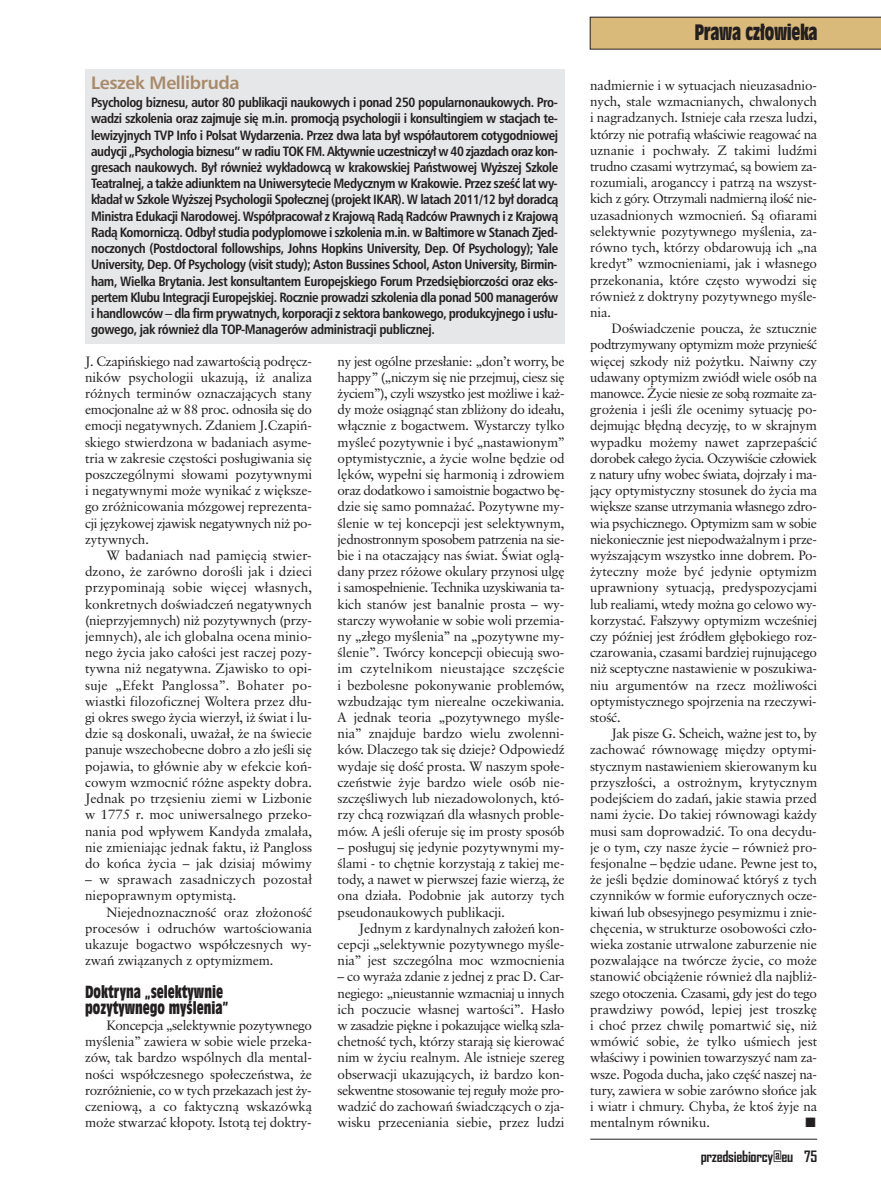
<style>
.page{position:relative;width:881px;height:1191px;background:#fff}
.page>*{position:absolute;margin:0;border:0;box-sizing:border-box;transform-origin:0 0}
.t1{font:21px "Incised 901 Bd Cn EU";letter-spacing:-.02em;color:#231f20}
.t2{font:18px "Humanist 777 TL Bold B";letter-spacing:-.02em;color:#a88a69}
.t3{font:16.5px/16.2px "Incised 901 Bd Cn EU";color:#231f20}
.t4{font:700 15px "Agency FB";letter-spacing:-.02em;color:#231f20}
.t5{font:13.5px/16.2px "Classical Garamond TL";letter-spacing:-.01em;color:#231f20;text-align:justify}
.t6{font:700 13.5px/16.2px "Humnst 777 Cn EU";letter-spacing:-.03em;color:#231f20;text-align:justify}
.t7{font:13.5px/16.2px "Classical Garamond TL";letter-spacing:.01em;color:#231f20}
.t8{font:13.5px "Zapf Dingbats ITC";color:#231f20}
</style>
<div class="page">
<hr style="left:590px;top:1139px;width:226px;height:1px;background:#231f20">
<div style="left:589px;top:17px;width:291px;height:32px;background:#daba7a"></div>
<div style="left:85px;top:70px;width:479px;height:274px;background:#e6e7e8"></div>
<h2 class="t2" style="left:91px;top:72px;width:150px">Leszek Mellibruda</h2>
<p class="t6" style="left:91px;top:96px;width:468px">Psycholog biznesu, autor 80 publikacji naukowych i ponad 250 popularnonaukowych. Pro&shy;wadzi szkolenia oraz zajmuje się m.in. promocją psychologii i konsultingiem w stacjach te&shy;lewizyjnych TVP Info i Polsat Wydarzenia. Przez dwa lata był współautorem cotygodniowej audycji „Psychologia biznesu” w radiu TOK FM. Aktywnie uczestniczył w 40 zjazdach oraz kon&shy;gresach naukowych. Był również wykładowcą w krakowskiej Państwowej Wyższej Szkole Teatralnej, a także adiunktem na Uniwersytecie Medycznym w Krakowie. Przez sześć lat wy&shy;kładał w Szkole Wyższej Psychologii Społecznej (projekt IKAR). W latach 2011/12 był doradcą Ministra Edukacji Narodowej. Współpracował z Krajową Radą Radców Prawnych i z Krajową Radą Komorniczą. Odbył studia podyplomowe i szkolenia m.in. w Baltimore w Stanach Zjed&shy;noczonych (Postdoctoral followships, Johns Hopkins University, Dep. Of Psychology); Yale University, Dep. Of Psychology (visit study); Aston Bussines School, Aston University, Birmin&shy;ham, Wielka Brytania. Jest konsultantem Europejskiego Forum Przedsiębiorczości oraz eks&shy;pertem Klubu Integracji Europejskiej. Rocznie prowadzi szkolenia dla ponad 500 managerów i handlowców – dla firm prywatnych, korporacji z sektora bankowego, produkcyjnego i usłu&shy;gowego, jak również dla TOP-Managerów administracji publicznej.</p>
<p class="t5" style="left:85px;top:354px;width:228px">J. Czapińskiego nad zawartością podręcz&shy;ników psychologii ukazują, iż analiza różnych terminów oznaczających stany emocjonalne aż w 88 proc. odnosiła się do emocji negatywnych. Zdaniem J.Czapiń&shy;skiego stwierdzona w badaniach asyme&shy;tria w zakresie częstości posługiwania się poszczególnymi słowami pozytywnymi i negatywnymi może wynikać z większe&shy;go zróżnicowania mózgowej reprezenta&shy;cji językowej zjawisk negatywnych niż po&shy;zytywnych.</p>
<p class="t5" style="left:85px;top:548px;width:228px;text-indent:21px">W badaniach nad pamięcią stwier&shy;dzono, że zarówno dorośli jak i dzieci przypominają sobie więcej własnych, konkretnych doświadczeń negatywnych (nieprzyjemnych) niż pozytywnych (przy&shy;jemnych), ale ich globalna ocena minio&shy;nego życia jako całości jest raczej pozy&shy;tywna niż negatywna. Zjawisko to opi&shy;suje „Efekt Panglossa”. Bohater po&shy;wiastki filozoficznej Woltera przez dłu&shy;gi okres swego życia wierzył, iż świat i lu&shy;dzie są doskonali, uważał, że na świecie panuje wszechobecne dobro a zło jeśli się pojawia, to głównie aby w efekcie koń&shy;cowym wzmocnić różne aspekty dobra.<br>Jednak po trzęsieniu ziemi w Lizbonie w 1775 r. moc uniwersalnego przeko&shy;nania pod wpływem Kandyda zmalała, nie zmieniając jednak faktu, iż Pangloss do końca życia – jak dzisiaj mówimy</p>
<p class="t7" style="left:85px;top:872px;width:228px">– w sprawach zasadniczych pozostał niepoprawnym optymistą.</p>
<p class="t5" style="left:85px;top:905px;width:228px;text-indent:21px">Niejednoznaczność oraz złożoność procesów i odruchów wartościowania ukazuje bogactwo współczesnych wy&shy;zwań związanych z optymizmem.</p>
<p class="t3" style="left:85px;top:984px;width:145px">Doktryna „selektywnie pozytywnego myślenia”</p>
<p class="t5" style="left:85px;top:1018px;width:228px;text-indent:21px">Koncepcja „selektywnie pozytywnego myślenia” zawiera w sobie wiele przeka&shy;zów, tak bardzo wspólnych dla mental&shy;ności współczesnego społeczeństwa, że rozróżnienie, co w tych przekazach jest ży&shy;czeniową, a co faktyczną wskazówką może stwarzać kłopoty. Istotą tej doktry-</p>
<p class="t5" style="left:337px;top:354px;width:228px">ny jest ogólne przesłanie: „don’t worry, be happy” („niczym się nie przejmuj, ciesz się życiem”), czyli wszystko jest możliwe i każ&shy;dy może osiągnąć stan zbliżony do ideału, włącznie z bogactwem. Wystarczy tylko myśleć pozytywnie i być „nastawionym” optymistycznie, a życie wolne będzie od lęków, wypełni się harmonią i zdrowiem oraz dodatkowo i samoistnie bogactwo bę&shy;dzie się samo pomnażać. Pozytywne my&shy;ślenie w tej koncepcji jest selektywnym, jednostronnym sposobem patrzenia na sie&shy;bie i na otaczający nas świat. Świat oglą&shy;dany przez różowe okulary przynosi ulgę i samospełnienie. Technika uzyskiwania ta&shy;kich stanów jest banalnie prosta – wy&shy;starczy wywołanie w sobie woli przemia&shy;ny „złego myślenia” na „pozytywne my&shy;ślenie”. Twórcy koncepcji obiecują swo&shy;im czytelnikom nieustające szczęście i bezbolesne pokonywanie problemów, wzbudzając tym nierealne oczekiwania.<br>A jednak teoria „pozytywnego myśle&shy;nia” znajduje bardzo wielu zwolenni&shy;ków. Dlaczego tak się dzieje? Odpowiedź wydaje się dość prosta. W naszym społe&shy;czeństwie żyje bardzo wiele osób nie&shy;szczęśliwych lub niezadowolonych, któ&shy;rzy chcą rozwiązań dla własnych proble&shy;mów. A jeśli oferuje się im prosty sposób</p>
<p class="t5" style="left:337px;top:840px;width:228px">– posługuj się jedynie pozytywnymi my&shy;ślami - to chętnie korzystają z takiej me&shy;tody, a nawet w pierwszej fazie wierzą, że ona działa. Podobnie jak autorzy tych pseudonaukowych publikacji.</p>
<p class="t5" style="left:337px;top:921px;width:228px;text-indent:21px">Jednym z kardynalnych założeń kon&shy;cepcji „selektywnie pozytywnego myśle&shy;nia” jest szczególna moc wzmocnienia</p>
<p class="t5" style="left:337px;top:969px;width:228px">– co wyraża zdanie z jednej z prac D. Car&shy;negiego: „nieustannie wzmacniaj u innych ich poczucie własnej wartości”. Hasło w zasadzie piękne i pokazujące wielką szla&shy;chetność tych, którzy starają się kierować nim w życiu realnym. Ale istnieje szereg obserwacji ukazujących, iż bardzo kon&shy;sekwentne stosowanie tej reguły może pro&shy;wadzić do zachowań świadczących o zja&shy;wisku przeceniania siebie, przez ludzi</p>
<h1 class="t1" style="left:694px;top:23px;width:125px">Prawa człowieka</h1>
<p class="t5" style="left:590px;top:78px;width:228px">nadmiernie i w sytuacjach nieuzasadnio&shy;nych, stale wzmacnianych, chwalonych i nagradzanych. Istnieje cała rzesza ludzi, którzy nie potrafią właściwie reagować na uznanie i pochwały. Z takimi ludźmi trudno czasami wytrzymać, są bowiem za&shy;rozumiali, aroganccy i patrzą na wszyst&shy;kich z góry. Otrzymali nadmierną ilość nie&shy;uzasadnionych wzmocnień. Są ofiarami selektywnie pozytywnego myślenia, za&shy;równo tych, którzy obdarowują ich „na kredyt” wzmocnieniami, jak i własnego przekonania, które często wywodzi się również z doktryny pozytywnego myśle&shy;nia.</p>
<p class="t5" style="left:590px;top:321px;width:228px;text-indent:21px">Doświadczenie poucza, że sztucznie podtrzymywany optymizm może przynieść więcej szkody niż pożytku. Naiwny czy udawany optymizm zwiódł wiele osób na manowce. Życie niesie ze sobą rozmaite za&shy;grożenia i jeśli źle ocenimy sytuację po&shy;dejmując błędną decyzję, to w skrajnym wypadku możemy nawet zaprzepaścić dorobek całego życia. Oczywiście człowiek z natury ufny wobec świata, dojrzały i ma&shy;jący optymistyczny stosunek do życia ma większe szanse utrzymania własnego zdro&shy;wia psychicznego. Optymizm sam w sobie niekoniecznie jest niepodważalnym i prze&shy;wyższającym wszystko inne dobrem. Po&shy;żyteczny może być jedynie optymizm uprawniony sytuacją, predyspozycjami lub realiami, wtedy można go celowo wy&shy;korzystać. Fałszywy optymizm wcześniej czy później jest źródłem głębokiego roz&shy;czarowania, czasami bardziej rujnującego niż sceptyczne nastawienie w poszukiwa&shy;niu argumentów na rzecz możliwości optymistycznego spojrzenia na rzeczywi&shy;stość.</p>
<p class="t5" style="left:590px;top:726px;width:228px;text-indent:21px">Jak pisze G. Scheich, ważne jest to, by zachować równowagę między optymi&shy;stycznym nastawieniem skierowanym ku przyszłości, a ostrożnym, krytycznym podejściem do zadań, jakie stawia przed nami życie. Do takiej równowagi każdy musi sam doprowadzić. To ona decydu&shy;je o tym, czy nasze życie – również pro&shy;fesjonalne – będzie udane. Pewne jest to, że jeśli będzie dominować któryś z tych czynników w formie euforycznych ocze&shy;kiwań lub obsesyjnego pesymizmu i znie&shy;chęcenia, w strukturze osobowości czło&shy;wieka zostanie utrwalone zaburzenie nie pozwalające na twórcze życie, co może stanowić obciążenie również dla najbliż&shy;szego otoczenia. Czasami, gdy jest do tego prawdziwy powód, lepiej jest troszkę i choć przez chwilę pomartwić się, niż wmówić sobie, że tylko uśmiech jest właściwy i powinien towarzyszyć nam za&shy;wsze. Pogoda ducha, jako część naszej na&shy;tury, zawiera w sobie zarówno słońce jak i wiatr i chmury. Chyba, że ktoś żyje na mentalnym równiku.</p>
<p class="t8" style="left:805px;top:1117px;width:12px">■</p>
<p class="t4" style="left:700px;top:1148px;width:118px">przedsiebiorcy@eu 75</p>
</div>
